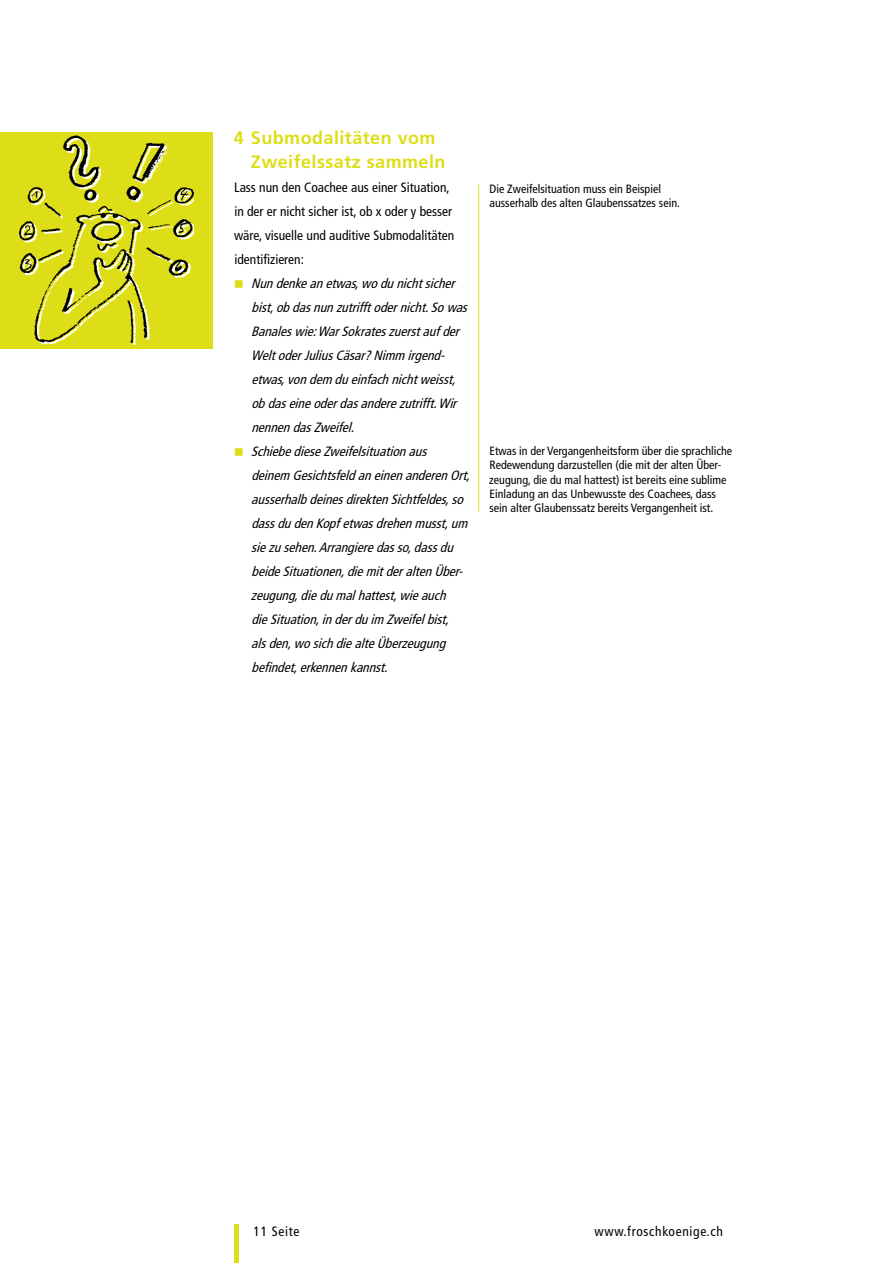
<style>
.page{position:relative;width:893px;height:1263px;background:#fff}
.page>*{position:absolute;margin:0;border:0;box-sizing:border-box;transform-origin:0 0}
.t1{font:700 18px/24px "Frutiger LT Std";letter-spacing:.025em;color:#dede18}
.t2{font:italic condensed 13.5px/24px "Frutiger LT Std";color:#000}
.t3{font:condensed 13.5px/24px "Frutiger LT Std";color:#000}
.t4{font:condensed 13.5px "Frutiger LT Std";letter-spacing:.05em;color:#000}
.t5{font:condensed 12px/14.4px "Frutiger LT Std";color:#000}
</style>
<div class="page">
<hr style="left:478px;top:184px;width:1px;height:328px;background:#dede18">
<div style="left:0;top:135px;width:213px;height:213px;background:#dede18"></div>
<div style="left:234px;top:1224px;width:5px;height:39px;background:#dede18"></div>
<img style="left:0;top:132px;width:201px;height:217px">
<h1 class="t1" style="left:251px;top:126px;width:196px;text-indent:-17px">4 Submodalitäten vom<br>Zweifelssatz sammeln</h1>
<p class="t3" style="left:234px;top:175px;width:222px">Lass nun den Coachee aus einer Situation, in der er nicht sicher ist, ob x oder y besser wäre, visuelle und auditive Submodalitäten identifizieren:</p>
<p class="t2" style="left:251px;top:271px;width:224px">Nundenkeanetwas,wodunichtsicher bist,obdasnunzutrifftodernicht.Sowas Banaleswie:WarSokrateszuerstaufder WeltoderJuliusCäsar?Nimm irgend&shy;etwas,vondem dueinfachnichtweisst, obdaseineoderdasanderezutrifft.Wir nennendasZweifel.<br>SchiebedieseZweifelsituationaus deinem GesichtsfeldaneinenanderenOrt, ausserhalbdeinesdirektenSichtfeldes,so dassdudenKopfetwasdrehenmusst,um siezusehen.Arrangieredasso,dassdu beideSituationen,diemitderaltenÜber&shy;zeugung,diedumalhattest,wieauch dieSituation,inderduim Zweifelbist, alsden,wosichdiealteÜberzeugung befindet,erkennenkannst.</p>
<p class="t5" style="left:489px;top:181px;width:192px">Die Zweifelsituation muss ein Beispiel ausserhalb des alten Glaubenssatzes sein.</p>
<p class="t5" style="left:489px;top:443px;width:244px">Etwas in der Vergangenheitsform über die sprachliche Redewendung darzustellen (die mit der alten Über&shy;zeugung, die du mal hattest) ist bereits eine sublime Einladung an das Unbewusste des Coachees, dass sein alter Glaubenssatz bereits Vergangenheit ist.</p>
<p class="t3" style="left:254px;top:1219px;width:47px">11 Seite</p>
<p class="t4" style="left:595px;top:1223px;width:130px">www.froschkoenige.ch</p>
</div>
